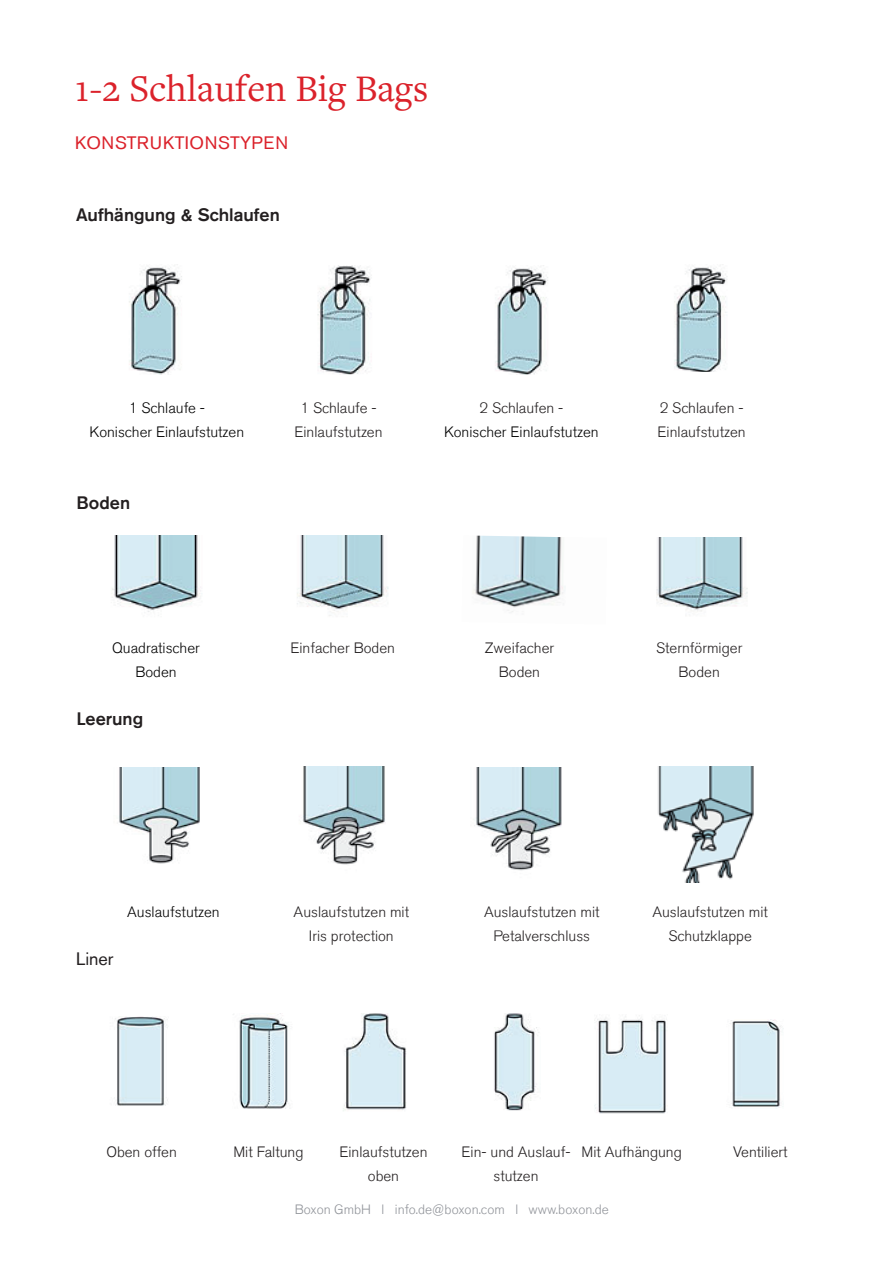
<style>
.page{position:relative;width:893px;height:1263px;background:#fff}
.page>*{position:absolute;margin:0;border:0;box-sizing:border-box;transform-origin:0 0}
.t1{font:39px "Freight Text Pro";color:#db222b}
.t2{font:500 18px "Akzidenz Grotesk Std";color:#231f20}
.t3{font:18px "Akzidenz Grotesk Std";letter-spacing:.035em;color:#db222b}
.t4{font:18px "Akzidenz Grotesk Std";color:#231f20}
.t5{font:300 15px/24px "Akzidenz Grotesk Std";color:#231f20;text-align:center}
.t6{font:300 15px/24px "Akzidenz Grotesk Std";color:#000;text-align:center}
.t7{font:300 13.5px "Akzidenz Grotesk Std";color:#91949a}
</style>
<div class="page">
<img style="left:112px;top:535px;width:90px;height:77px">
<img style="left:129px;top:264px;width:53px;height:111px">
<img style="left:317px;top:265px;width:54px;height:110px">
<img style="left:495px;top:265px;width:53px;height:110px">
<img style="left:674px;top:267px;width:53px;height:105px">
<img style="left:297px;top:535px;width:92px;height:81px">
<img style="left:473px;top:535px;width:92px;height:78px">
<img style="left:657px;top:537px;width:91px;height:75px">
<img style="left:119px;top:767px;width:81px;height:97px">
<img style="left:303px;top:767px;width:82px;height:98px">
<img style="left:474px;top:768px;width:88px;height:103px">
<img style="left:658px;top:767px;width:96px;height:116px">
<img style="left:115px;top:1016px;width:53px;height:90px">
<img style="left:343px;top:1014px;width:63px;height:97px">
<img style="left:494px;top:1013px;width:45px;height:98px">
<img style="left:233px;top:1014px;width:57px;height:95px">
<img style="left:594px;top:1015px;width:72px;height:99px">
<img style="left:730px;top:1019px;width:54px;height:88px">
<h1 class="t1" style="left:75px;top:62px;width:355px">1-2 Schlaufen Big Bags</h1>
<p class="t3" style="left:75px;top:132px;width:214px">KONSTRUKTIONSTYPEN</p>
<p class="t2" style="left:76px;top:203px;width:205px">Aufhängung &amp; Schlaufen</p>
<p class="t6" style="left:90px;top:396px;width:156px">1 Schlaufe -<br>Konischer Einlaufstutzen</p>
<p class="t5" style="left:294px;top:396px;width:90px">1 Schlaufe -<br>Einlaufstutzen</p>
<p class="t5" style="left:479px;top:396px;width:85px">2 Schlaufen -</p>
<p class="t6" style="left:444px;top:420px;width:156px">Konischer Einlaufstutzen</p>
<p class="t2" style="left:77px;top:491px;width:55px">Boden</p>
<p class="t5" style="left:657px;top:396px;width:90px;text-align:left">2 Schlaufen -<br>Einlaufstutzen</p>
<p class="t6" style="left:112px;top:636px;width:89px">Quadratischer<br>Boden</p>
<p class="t5" style="left:290px;top:636px;width:106px">Einfacher Boden</p>
<p class="t5" style="left:485px;top:636px;width:71px">Zweifacher<br>Boden</p>
<p class="t5" style="left:656px;top:636px;width:88px">Sternförmiger<br>Boden</p>
<p class="t2" style="left:77px;top:707px;width:68px">Leerung</p>
<p class="t4" style="left:76px;top:948px;width:39px">Liner</p>
<p class="t6" style="left:127px;top:900px;width:94px">Auslaufstutzen</p>
<p class="t5" style="left:294px;top:900px;width:117px">Auslaufstutzen mit<br>Iris protection</p>
<p class="t5" style="left:484px;top:900px;width:117px">Auslaufstutzen mit<br>Petalverschluss</p>
<p class="t5" style="left:652px;top:900px;width:117px">Auslaufstutzen mit<br>Schutzklappe</p>
<p class="t5" style="left:106px;top:1140px;width:72px">Oben offen</p>
<p class="t5" style="left:233px;top:1140px;width:72px">Mit Faltung</p>
<p class="t5" style="left:462px;top:1140px;width:110px">Ein- und Auslauf&shy;stutzen</p>
<p class="t5" style="left:339px;top:1140px;width:90px">Einlaufstutzen oben</p>
<p class="t5" style="left:581px;top:1140px;width:102px">Mit Aufhängung</p>
<p class="t5" style="left:733px;top:1140px;width:56px">Ventiliert</p>
<p class="t7" style="left:295px;top:1201px;width:315px">Boxon GmbH l info.de@boxon.com l www.boxon.de</p>
</div>
